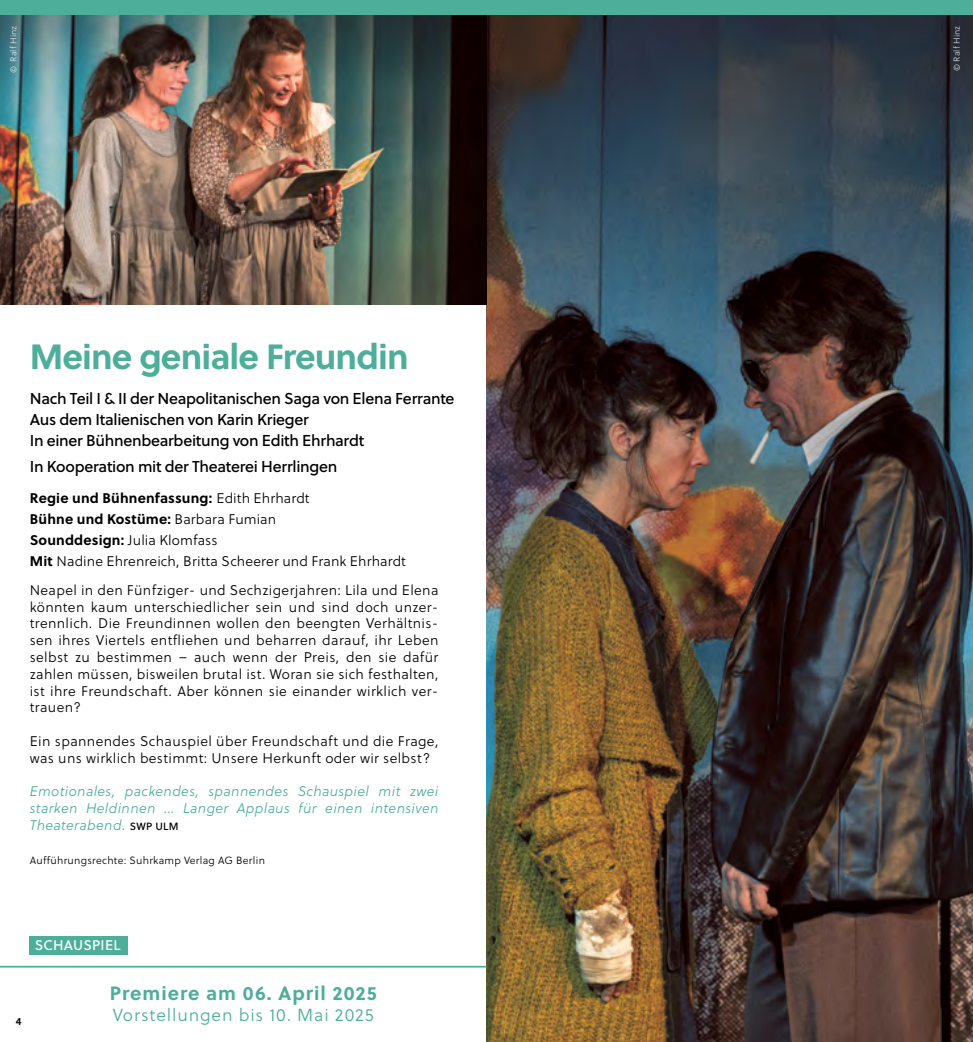
<style>
.page{position:relative;width:973px;height:1042px;background:#fff}
.page>*{position:absolute;margin:0;border:0;box-sizing:border-box;transform-origin:0 0}
.t1{font:700 35px "Soleil";letter-spacing:-.025em;color:#4dae9a}
.t2{font:700 19.25px "Soleil";letter-spacing:.05em;color:#4dae9a}
.t3{font:17.5px "Soleil Lt";letter-spacing:.05em;color:#4dae9a}
.t4{font:15.75px/21px "Soleil Bk";letter-spacing:-.015em;color:#000}
.t5{font:14px/16.8px "Soleil Lt";letter-spacing:.025em;color:#000}
.t6{font:italic 14px/16.8px "Soleil Lt";letter-spacing:.025em;color:#4dae9a;text-align:justify}
.t7{font:700 14px/21px "Soleil";letter-spacing:.01em;color:#000}
.t8{font:14px "Soleil Bk";letter-spacing:.015em;color:#fff}
.t9{font:10.5px "Soleil Lt";letter-spacing:.025em;color:#000}
.t10{font:10.5px "Soleil Sb";color:#000}
.t11{font:8.75px "Soleil Lt";letter-spacing:.01em;color:#fff}
.s1{font-family:"Soleil Lt";font-weight:400}
.s2{font-family:"Soleil";font-weight:700}
.s3{font-family:"Soleil Bk";font-style:normal;font-size:10.5px;color:#000}
</style>
<div class="page">
<img style="left:486px;top:15px;width:486px;height:1027px">
<img style="left:0;top:15px;width:486px;height:289px">
<hr style="left:0;top:966px;width:486px;height:1px;background:#4dae9a">
<div style="left:30px;top:935px;width:98px;height:19px;background:#4dae9a"></div>
<div style="left:0;top:0;width:972px;height:15px;background:#4dae9a"></div>
<p class="t11" style="left:7px;top:73px;width:49px;rotate:-90deg">© Ralf Hinz</p>
<p class="t11" style="left:950px;top:71px;width:46px;rotate:-90deg">© Ralf Hinz</p>
<h1 class="t1" style="left:30px;top:329px;width:380px">Meine geniale Freundin</h1>
<p class="t4" style="left:30px;top:387px;width:426px">Nach Teil I &amp; II der Neapolitanischen Saga von Elena Ferrante<br>Aus dem Italienischen von Karin Krieger<br>In einer Bühnenbearbeitung von Edith Ehrhardt</p>
<p class="t4" style="left:30px;top:455px;width:309px">In Kooperation mit der Theaterei Herrlingen</p>
<p class="t7" style="left:30px;top:487px;width:281px">Regie und Bühnenfassung: <span class="s1">Edith Ehrhardt<br></span>Bühne und Kostüme: <span class="s1">Barbara Fumian</span></p>
<p class="t5" style="left:30px;top:530px;width:377px;line-height:21px"><span class="s2">Sounddesign:</span> Julia Klomfass<br><span class="s2">Mit</span> Nadine Ehrenreich, Britta Scheerer und Frank Ehrhardt</p>
<p class="t5" style="left:30px;top:581px;width:410px;text-align:justify">Neapel in den Fünfziger- und Sechzigerjahren: Lila und Elena könnten kaum unterschiedlicher sein und sind doch unzer&shy;trennlich. Die Freundinnen wollen den beengten Verhältnis&shy;sen ihres Viertels entfliehen und beharren darauf, ihr Leben selbst zu bestimmen – auch wenn der Preis, den sie dafür zahlen müssen, bisweilen brutal ist. Woran sie sich festhalten, ist ihre Freundschaft. Aber können sie einander wirklich ver&shy;trauen?</p>
<p class="t5" style="left:30px;top:732px;width:410px">Ein spannendes Schauspiel über Freundschaft und die Frage, was uns wirklich bestimmt: Unsere Herkunft oder wir selbst?</p>
<p class="t6" style="left:30px;top:783px;width:410px">Emotionales, packendes, spannendes Schauspiel mit zwei starken Heldinnen … Langer Applaus für einen intensiven Theaterabend. <span class="s3">SWP ULM</span></p>
<p class="t9" style="left:30px;top:852px;width:237px">Aufführungsrechte: Suhrkamp Verlag AG Berlin</p>
<p class="t8" style="left:35px;top:935px;width:87px">SCHAUSPIEL</p>
<p class="t10" style="left:16px;top:1013px;width:7px">4</p>
<h2 class="t2" style="left:110px;top:978px;width:268px">Premiere am 06. April 2025</h2>
<p class="t3" style="left:113px;top:1003px;width:262px">Vorstellungen bis 10. Mai 2025</p>
</div>
